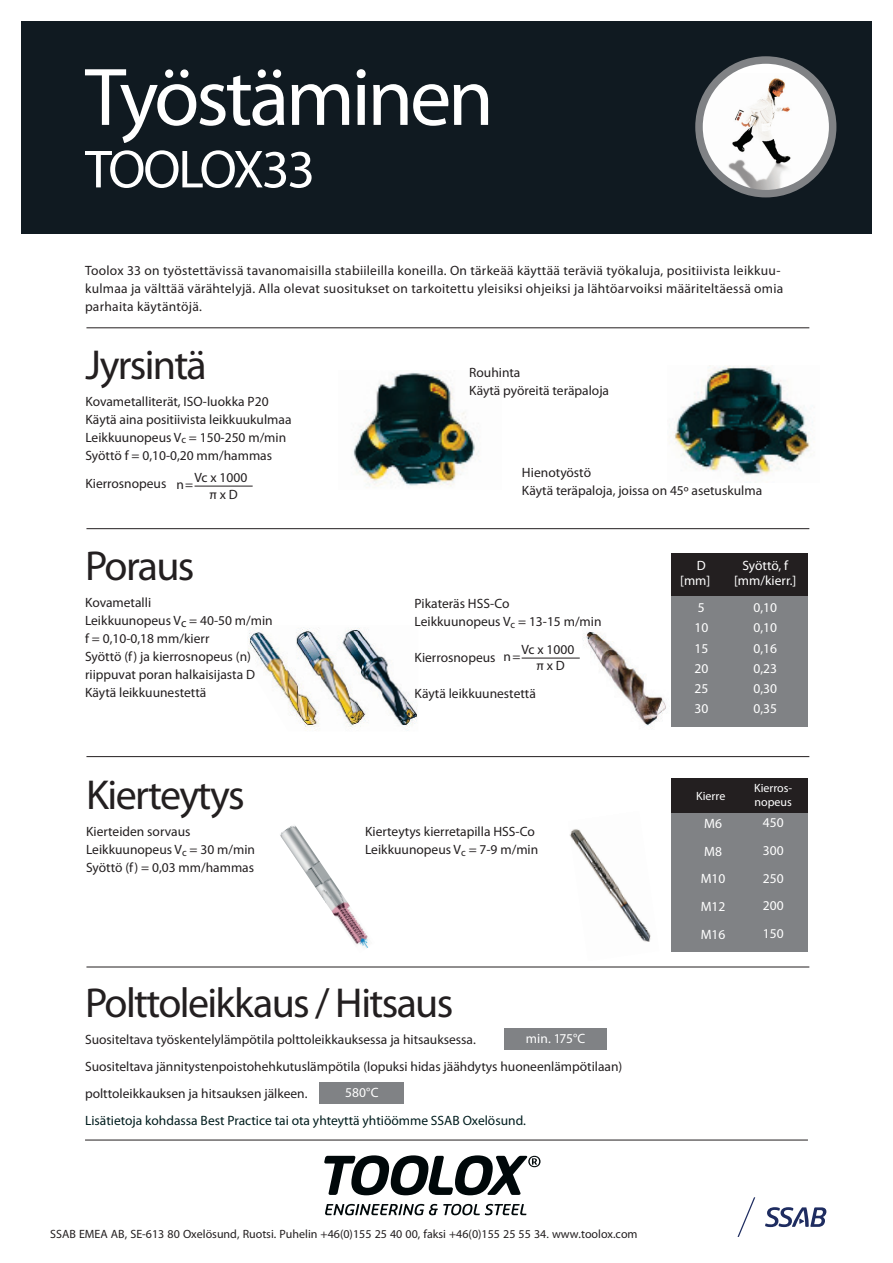
<style>
.page{position:relative;width:893px;height:1263px;background:#fff}
.page>*{position:absolute;margin:0;border:0;box-sizing:border-box;transform-origin:0 0}
.t1{font:82.5px "Myriad Pro";letter-spacing:-.04em;color:#fff}
.t2{font:54px "Myriad Pro";letter-spacing:-.04em;color:#fff}
.t3{font:42px "Myriad Pro";letter-spacing:-.04em;color:#231f20}
.t4{font:13.5px/18px "Myriad Pro";color:#231f20}
.t5{font:13.5px/18px "Myriad Pro";letter-spacing:.02em;color:#231f20}
.t6{font:13.5px/27.8px "Myriad Pro";color:#fff}
.t7{font:13.5px "Myriad Pro";color:#011d1e}
.t8{font:12px "Myriad Pro";color:#231f20}
.t9{font:12px/14.4px "Myriad Pro";color:#fff}
</style>
<div class="page">
<img style="left:569px;top:829px;width:82px;height:113px">
<img style="left:248px;top:627px;width:170px;height:104px">
<img style="left:353px;top:373px;width:126px;height:115px">
<img style="left:669px;top:366px;width:144px;height:117px">
<svg style="left:324px;top:1155px;width:216px;height:40px"></svg>
<svg style="left:325px;top:1204px;width:201px;height:11px"></svg>
<hr style="left:86px;top:327px;width:723px;height:1px;background:#231f20">
<hr style="left:86px;top:528px;width:723px;height:1px;background:#231f20">
<hr style="left:86px;top:967px;width:723px;height:1px;background:#231f20">
<hr style="left:85px;top:1140px;width:723px;height:1px;background:#231f20">
<div style="left:504px;top:1028px;width:103px;height:21px;background:#808285"></div>
<div style="left:320px;top:1082px;width:84px;height:21px;background:#808285"></div>
<div style="left:672px;top:812px;width:136px;height:140px;background:#808285"></div>
<div style="left:672px;top:778px;width:136px;height:34px;background:#231f20"></div>
<div style="left:672px;top:586px;width:136px;height:141px;background:#808285"></div>
<div style="left:672px;top:553px;width:136px;height:43px;background:#231f20"></div>
<img style="left:280px;top:825px;width:89px;height:124px">
<img style="left:583px;top:631px;width:83px;height:95px">
<hr style="left:86px;top:756px;width:723px;height:1px;background:#231f20">
<hr style="left:195px;top:486px;width:58px;height:1px;background:#231f20">
<hr style="left:522px;top:658px;width:58px;height:1px;background:#231f20">
<svg style="left:765px;top:1207px;width:61px;height:20px"></svg>
<svg style="left:738px;top:1197px;width:17px;height:40px"></svg>
<div style="left:21px;top:21px;width:851px;height:213px;background:#101a21"></div>
<svg style="left:699px;top:60px;width:134px;height:134px"></svg>
<img style="left:705px;top:73px;width:128px;height:121px">
<div style="left:695px;top:56px;width:141px;height:141px;border:8px solid #808285;border-radius:50%"></div>
<h1 class="t1" style="left:85px;top:46px;width:410px">Työstäminen</h1>
<h2 class="t2" style="left:85px;top:136px;width:232px">TOOLOX33</h2>
<p class="t5" style="left:85px;top:262px;width:700px">Toolox 33 on työstettävissä tavanomaisilla stabiileilla koneilla. On tärkeää käyttää teräviä työkaluja, positiivista leikkuu&shy;kulmaa ja välttää värähtelyjä. Alla olevat suositukset on tarkoitettu yleisiksi ohjeiksi ja lähtöarvoiksi määriteltäessä omia parhaita käytäntöjä.</p>
<h3 class="t3" style="left:85px;top:339px;width:123px">Jyrsintä</h3>
<p class="t4" style="left:85px;top:392px;width:208px">Kovametalliterät, ISO-luokka P20<br>Käytä aina positiivista leikkuukulmaa Leikkuunopeus V<sub>c</sub> = 150-250 m/min Syöttö f = 0,10-0,20 mm/hammas</p>
<p class="t4" style="left:85px;top:475px;width:83px">Kierrosnopeus</p>
<p class="t4" style="left:469px;top:363px;width:141px">Rouhinta<br>Käytä pyöreitä teräpaloja</p>
<p class="t4" style="left:522px;top:463px;width:242px">Hienotyöstö<br>Käytä teräpaloja, joissa on 45º asetuskulma</p>
<p class="t4" style="left:194px;top:469px;width:54px;line-height:16.4px;text-align:center">Vc x 1000 π x D</p>
<p class="t4" style="left:176px;top:475px;width:18px">n=</p>
<h3 class="t3" style="left:85px;top:540px;width:111px">Poraus</h3>
<p class="t4" style="left:85px;top:594px;width:189px">Kovametalli<br>Leikkuunopeus V<sub>c</sub> = 40-50 m/min f = 0,10-0,18 mm/kierr<br>Syöttö (f) ja kierrosnopeus (n) riippuvat poran halkaisijasta D<br>Käytä leikkuunestettä</p>
<p class="t4" style="left:415px;top:594px;width:188px">Pikateräs HSS-Co<br>Leikkuunopeus V<sub>c</sub> = 13-15 m/min</p>
<p class="t4" style="left:415px;top:648px;width:83px">Kierrosnopeus</p>
<p class="t4" style="left:415px;top:684px;width:123px">Käytä leikkuunestettä</p>
<p class="t4" style="left:521px;top:641px;width:54px;line-height:16.4px;text-align:center">Vc x 1000 π x D</p>
<p class="t4" style="left:504px;top:647px;width:18px">n=</p>
<h3 class="t3" style="left:86px;top:769px;width:160px">Kierteytys</h3>
<p class="t4" style="left:86px;top:822px;width:106px">Kierteiden sorvaus</p>
<p class="t4" style="left:365px;top:822px;width:171px">Kierteytys kierretapilla HSS-Co</p>
<p class="t4" style="left:86px;top:840px;width:170px">Leikkuunopeus V<sub>c</sub> = 30 m/min</p>
<p class="t4" style="left:365px;top:840px;width:175px">Leikkuunopeus V<sub>c</sub> = 7-9 m/min</p>
<p class="t4" style="left:86px;top:858px;width:170px">Syöttö (f) = 0,03 mm/hammas</p>
<h3 class="t3" style="left:85px;top:976px;width:370px">Polttoleikkaus / Hitsaus</h3>
<p class="t4" style="left:85px;top:1025px;width:539px;line-height:27px">Suositeltava työskentelylämpötila polttoleikkauksessa ja hitsauksessa.<br>Suositeltava jännitystenpoistohehkutuslämpötila (lopuksi hidas jäähdytys huoneenlämpötilaan) polttoleikkauksen ja hitsauksen jälkeen.</p>
<p class="t7" style="left:85px;top:1112px;width:442px">Lisätietoja kohdassa Best Practice tai ota yhteyttä yhtiöömme SSAB Oxelösund.</p>
<p class="t6" style="left:526px;top:1024px;width:61px">min. 175°C</p>
<p class="t6" style="left:345px;top:1079px;width:35px">580°C</p>
<p class="t8" style="left:50px;top:1227px;width:589px">SSAB EMEA AB, SE-613 80 Oxelösund, Ruotsi. Puhelin +46(0)155 25 40 00, faksi +46(0)155 25 55 34. www.toolox.com</p>
<p class="t6" style="left:697px;top:551px;width:10px">D</p>
<p class="t6" style="left:742px;top:551px;width:47px">Syöttö, f</p>
<p class="t6" style="left:680px;top:566px;width:32px">[mm]</p>
<p class="t6" style="left:734px;top:566px;width:64px">[mm/kierr.]</p>
<p class="t6" style="left:698px;top:593px;width:8px">5</p>
<p class="t6" style="left:753px;top:593px;width:25px">0,10</p>
<p class="t6" style="left:694px;top:614px;width:15px">10</p>
<p class="t6" style="left:753px;top:614px;width:25px">0,10</p>
<p class="t6" style="left:694px;top:634px;width:15px">15</p>
<p class="t6" style="left:753px;top:634px;width:25px">0,16</p>
<p class="t6" style="left:694px;top:654px;width:15px">20</p>
<p class="t6" style="left:753px;top:654px;width:25px">0,23</p>
<p class="t6" style="left:694px;top:674px;width:15px">25</p>
<p class="t6" style="left:753px;top:674px;width:25px">0,30</p>
<p class="t6" style="left:694px;top:695px;width:15px">30</p>
<p class="t6" style="left:753px;top:695px;width:25px">0,35</p>
<p class="t9" style="left:696px;top:789px;width:31px">Kierre</p>
<p class="t6" style="left:701px;top:809px;width:26px">M6<br>M8<br>M10<br>M12<br>M16</p>
<p class="t9" style="left:754px;top:780px;width:40px">Kierros&shy;nopeus</p>
<p class="t6" style="left:763px;top:808px;width:22px;text-align:justify">450<br>300<br>250<br>200<br>150</p>
</div>
